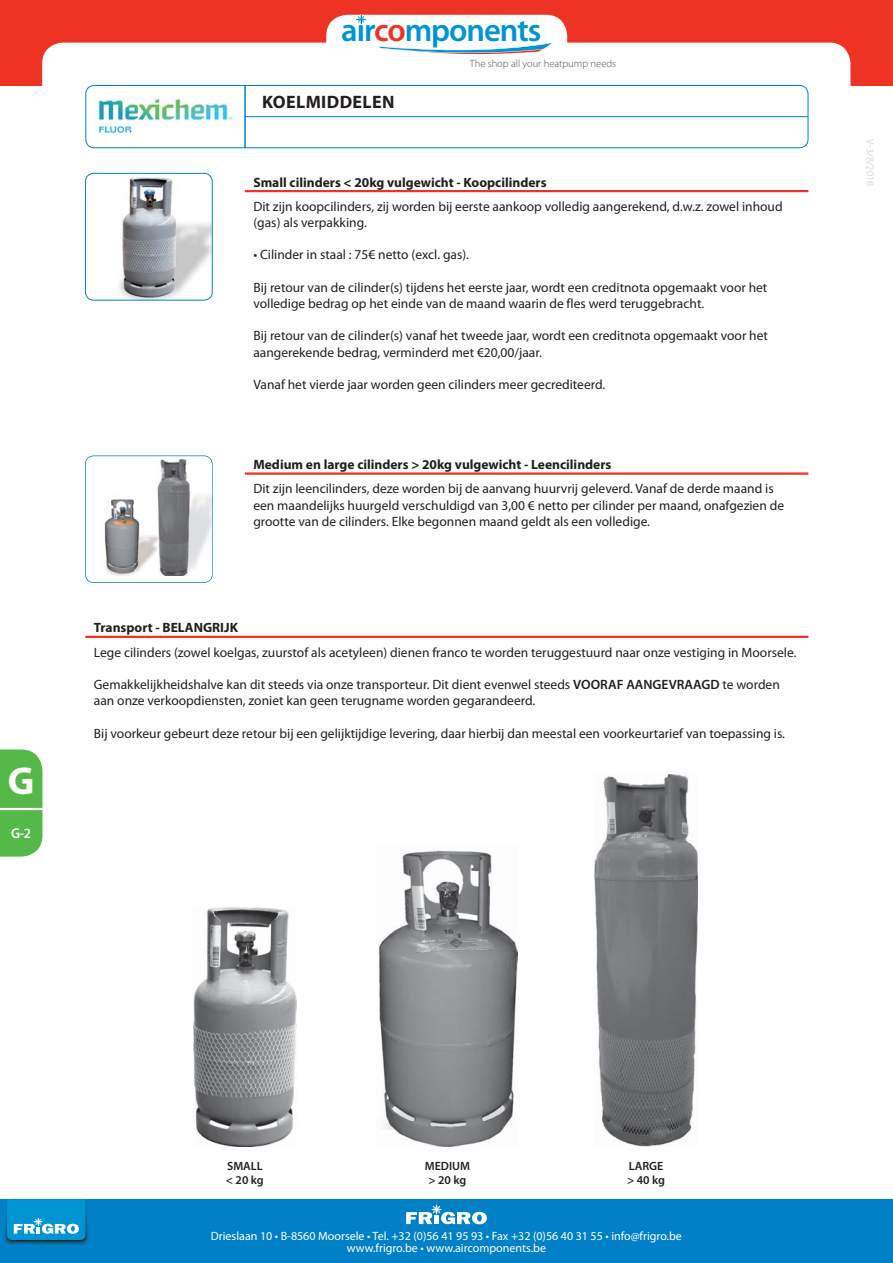
<style>
.page{position:relative;width:893px;height:1263px;background:#fff}
.page>*{position:absolute;margin:0;border:0;box-sizing:border-box;transform-origin:0 0}
.t1{font:700 39px "Myriad Pro";color:#fff}
.t2{font:600 32.55px "Myriad Pro";letter-spacing:-.035em;color:#0094d3}
.t3{font:700 18px "Myriad Pro";letter-spacing:.02em;color:#231f20}
.t4{font:600 14.25px "Myriad Pro";color:#fff;scale:.95 1}
.t5{font:13.5px/16.2px "Myriad Pro";color:#231f20}
.t6{font:700 13.5px "Myriad Pro";color:#231f20}
.t7{font:12px/12px "Myriad Pro";color:#fff;text-align:center}
.t8{font:600 12px/14.4px "Myriad Pro";color:#231f20}
.t9{font:300 10.5px "Myriad Pro";color:#515356}
.t10{font:300 10.5px "Myriad Pro";color:#c0c2c4}
.s1{color:#ee3224}
.s2{font-weight:600}
</style>
<div class="page">
<div style="left:0;top:1199px;width:893px;height:64px;background:#0080c6"></div>
<svg style="left:406px;top:1205px;width:81px;height:19px"></svg>
<img style="left:4px;top:1198px;width:85px;height:47px">
<svg style="left:7px;top:1199px;width:78px;height:41px;background:#22a2d8"></svg>
<div style="left:0;top:0;width:893px;height:85px;background:#ee3224"></div>
<div style="left:42px;top:43px;width:808px;height:85px;background:#fff;border-radius:21px"></div>
<div style="left:326px;top:15px;width:241px;height:55px;background:#fff;border-radius:21px"></div>
<svg style="left:378px;top:43px;width:174px;height:12px"></svg>
<svg style="left:357px;top:15px;width:9px;height:9px"></svg>
<div style="left:0;top:750px;width:42px;height:107px;background:#54b948"></div>
<hr style="left:0;top:808px;width:42px;height:2px;background:#fff">
<svg style="left:85px;top:85px;width:724px;height:64px"></svg>
<img style="left:85px;top:173px;width:127px;height:127px;border-radius:9px">
<div style="left:85px;top:173px;width:128px;height:128px;border:1px solid #0080c6;border-radius:9px"></div>
<svg style="left:85px;top:455px;width:128px;height:128px"></svg>
<img style="left:210px;top:459px;width:2px;height:117px">
<img style="left:595px;top:774px;width:102px;height:372px">
<img style="left:378px;top:850px;width:139px;height:296px">
<img style="left:194px;top:907px;width:102px;height:239px">
<hr style="left:245px;top:190px;width:563px;height:2px;background:#ee3224">
<hr style="left:245px;top:472px;width:563px;height:3px;background:#ee3224">
<hr style="left:85px;top:636px;width:723px;height:2px;background:#ee3224">
<h1 class="t1" style="left:8px;top:766px;width:28px">G</h1>
<p class="t4" style="left:11px;top:828px;width:23px">G-2</p>
<h2 class="t2" style="left:341px;top:18px;width:201px">air<span class="s1">co</span>mponents</h2>
<p class="t9" style="left:470px;top:60px;width:148px">The shop all your heatpump needs</p>
<h3 class="t3" style="left:262px;top:95px;width:134px">KOELMIDDELEN</h3>
<p class="t6" style="left:253px;top:177px;width:295px">Small cilinders &lt; 20kg vulgewicht - Koopcilinders</p>
<p class="t5" style="left:253px;top:199px;width:531px">Dit zijn koopcilinders, zij worden bij eerste aankoop volledig aangerekend, d.w.z. zowel inhoud (gas) als verpakking.</p>
<p class="t5" style="left:253px;top:248px;width:217px">• Cilinder in staal : 75€ netto (excl. gas).</p>
<p class="t5" style="left:253px;top:280px;width:515px">Bij retour van de cilinder(s) tijdens het eerste jaar, wordt een creditnota opgemaakt voor het volledige bedrag op het einde van de maand waarin de fles werd teruggebracht.</p>
<p class="t5" style="left:253px;top:329px;width:516px">Bij retour van de cilinder(s) vanaf het tweede jaar, wordt een creditnota opgemaakt voor het aangerekende bedrag, verminderd met €20,00/jaar.</p>
<p class="t5" style="left:253px;top:377px;width:353px">Vanaf het vierde jaar worden geen cilinders meer gecrediteerd.</p>
<p class="t6" style="left:253px;top:459px;width:359px">Medium en large cilinders &gt; 20kg vulgewicht - Leencilinders</p>
<p class="t5" style="left:253px;top:482px;width:532px">Dit zijn leencilinders, deze worden bij de aanvang huurvrij geleverd. Vanaf de derde maand is een maandelijks huurgeld verschuldigd van 3,00 € netto per cilinder per maand, onafgezien de grootte van de cilinders. Elke begonnen maand geldt als een volledige.</p>
<p class="t6" style="left:94px;top:623px;width:146px">Transport - BELANGRIJK</p>
<p class="t5" style="left:94px;top:645px;width:704px">Lege cilinders (zowel koelgas, zuurstof als acetyleen) dienen franco te worden teruggestuurd naar onze vestiging in Moorsele.</p>
<p class="t5" style="left:94px;top:677px;width:687px">Gemakkelijkheidshalve kan dit steeds via onze transporteur. Dit dient evenwel steeds <span class="s2">VOORAF AANGEVRAAGD</span> te worden aan onze verkoopdiensten, zoniet kan geen terugname worden gegarandeerd.</p>
<p class="t5" style="left:94px;top:726px;width:693px">Bij voorkeur gebeurt deze retour bij een gelijktijdige levering, daar hierbij dan meestal een voorkeurtarief van toepassing is.</p>
<p class="t10" style="left:874px;top:139px;width:48px;rotate:90deg">V-3/8/2018</p>
<p class="t8" style="left:226px;top:1160px;width:39px">SMALL &lt; 20 kg</p>
<p class="t8" style="left:425px;top:1160px;width:47px;text-align:center">MEDIUM &gt; 20 kg</p>
<p class="t8" style="left:627px;top:1160px;width:39px">LARGE &gt; 40 kg</p>
<p class="t7" style="left:211px;top:1231px;width:472px">Drieslaan 10 • B-8560 Moorsele • Tel. +32 (0)56 41 95 93 • Fax +32 (0)56 40 31 55 • info@frigro.be www.frigro.be • www.aircomponents.be</p>
</div>
